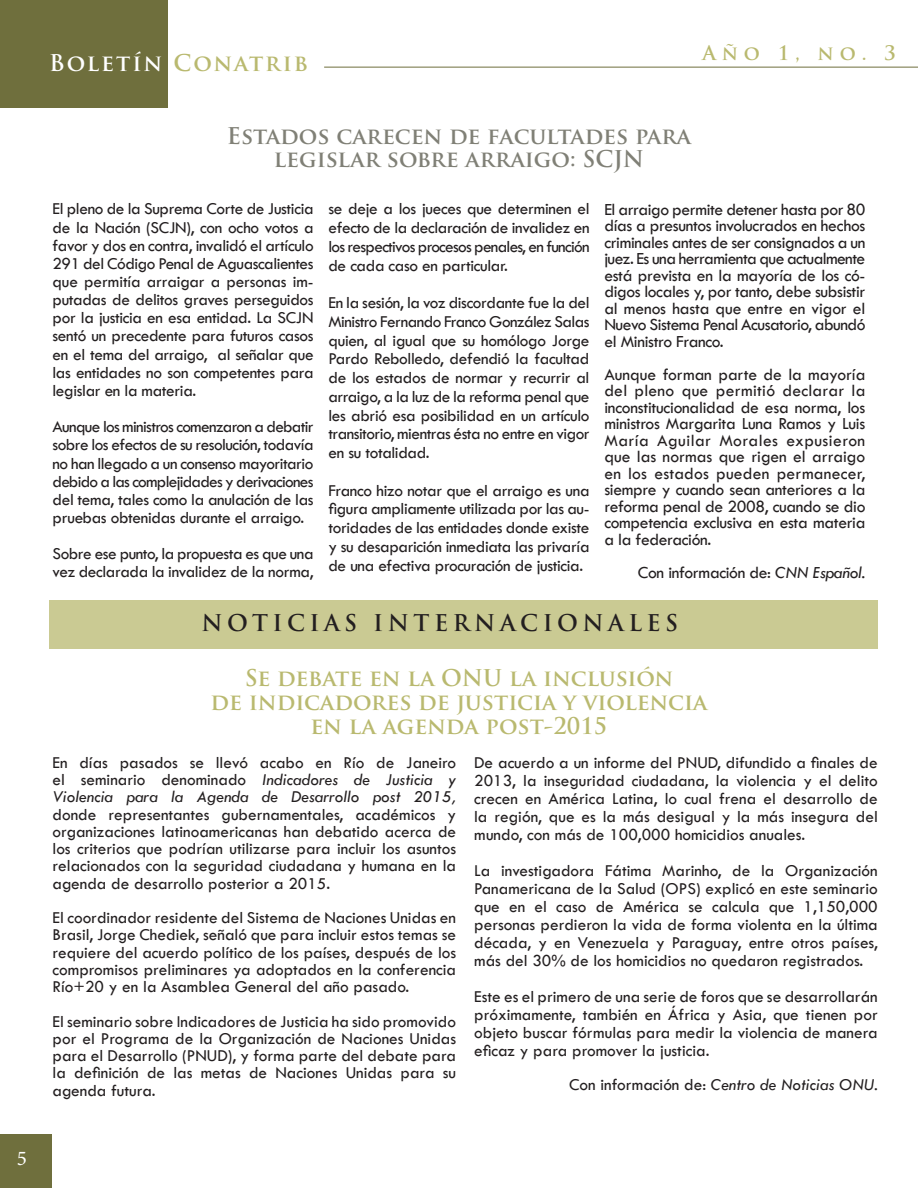
<style>
.page{position:relative;width:918px;height:1188px;background:#fff}
.page>*{position:absolute;margin:0;border:0;box-sizing:border-box;transform-origin:0 0}
.t1{font:700 22.5px/24px "Trajan Pro";color:#b9b96f;text-align:center}
.t2{font:700 22.5px/22.5px "Trajan Pro";color:#808076;text-align:center}
.t3{font:700 22.5px "Trajan Pro";letter-spacing:.2em;color:#231f20}
.t4{font:700 22.5px "Trajan Pro";letter-spacing:.09em;color:#b9b96f}
.t5{font:21px "Minion Pro";color:#fff}
.t6{font:700 19.5px "Trajan Pro";color:#b9b96f}
.t7{font:17.55px/16.5px "Tw Cen";letter-spacing:-.02em;color:#231f20;text-align:justify}
.t8{font:17.25px/18.1px "Tw Cen";letter-spacing:-.02em;color:#231f20;text-align:justify}
.t9{font:italic 17.25px/17.2px "Tw Cen";color:#231f20;text-align:justify}
.s1{color:#fff}
.s2{font-style:italic}
.s3{font-style:normal}
</style>
<div class="page">
<div style="left:0;top:0;width:168px;height:108px;background:#6f6f3d"></div>
<hr style="left:324px;top:67px;width:594px;height:1px;background:#6f6f3d">
<div style="left:0;top:1135px;width:52px;height:53px;background:#6f6f3d"></div>
<div style="left:49px;top:600px;width:829px;height:49px;background:#caca93"></div>
<p class="t5" style="left:17px;top:1144px;width:12px">5</p>
<h1 class="t4" style="left:49px;top:49px;width:261px"><span class="s1">Boletín</span> Conatrib</h1>
<p class="t6" style="left:702px;top:40px;width:195px">Año 1, no. 3</p>
<h1 class="t2" style="left:227px;top:125px;width:466px">Estados carecen de facultades para legislar sobre arraigo: SCJN</h1>
<p class="t7" style="left:604px;top:201px;width:263px">El arraigo permite detener hasta por 80 días a presuntos involucrados en hechos criminales antes de ser consignados a un juez. Es una herramienta que actualmente está prevista en la mayoría de los có&shy;digos locales y, por tanto, debe subsistir al menos hasta que entre en vigor el Nuevo Sistema Penal Acusatorio, abundó el Ministro Franco.</p>
<p class="t7" style="left:604px;top:366px;width:263px">Aunque forman parte de la mayoría del pleno que permitió declarar la inconstitucionalidad de esa norma, los ministros Margarita Luna Ramos y Luis María Aguilar Morales expusieron que las normas que rigen el arraigo en los estados pueden permanecer, siempre y cuando sean anteriores a la reforma penal de 2008, cuando se dio competencia exclusiva en esta materia a la federación.</p>
<p class="t7" style="left:638px;top:564px;width:229px">Con información de: <span class="s2">CNN Español.</span></p>
<h1 class="t3" style="left:202px;top:609px;width:478px">NOTICIAS INTERNACIONALES</h1>
<p class="t8" style="left:53px;top:200px;width:263px">El pleno de la Suprema Corte de Justicia de la Nación (SCJN), con ocho votos a favor y dos en contra, invalidó el artículo 291 del Código Penal de Aguascalientes que permitía arraigar a personas im&shy;putadas de delitos graves perseguidos por la justicia en esa entidad. La SCJN sentó un precedente para futuros casos en el tema del arraigo, al señalar que las entidades no son competentes para legislar en la materia.</p>
<p class="t8" style="left:53px;top:418px;width:263px">Aunque los ministros comenzaron a debatir sobre los efectos de su resolución, todavía no han llegado a un consenso mayoritario debido a las complejidades y derivaciones del tema, tales como la anulación de las pruebas obtenidas durante el arraigo.</p>
<p class="t8" style="left:53px;top:545px;width:263px">Sobre ese punto, la propuesta es que una vez declarada la invalidez de la norma,</p>
<p class="t8" style="left:328px;top:200px;width:263px;line-height:18.8px">se deje a los jueces que determinen el efecto de la declaración de invalidez en los respectivos procesos penales, en función de cada caso en particular.</p>
<p class="t8" style="left:328px;top:293px;width:263px;line-height:18.8px">En la sesión, la voz discordante fue la del Ministro Fernando Franco González Salas quien, al igual que su homólogo Jorge Pardo Rebolledo, defendió la facultad de los estados de normar y recurrir al arraigo, a la luz de la reforma penal que les abrió esa posibilidad en un artículo transitorio, mientras ésta no entre en vigor en su totalidad.</p>
<p class="t8" style="left:328px;top:481px;width:263px;line-height:18.8px">Franco hizo notar que el arraigo es una figura ampliamente utilizada por las au&shy;toridades de las entidades donde existe y su desaparición inmediata las privaría de una efectiva procuración de justicia.</p>
<h1 class="t1" style="left:211px;top:666px;width:498px">Se debate en la ONU la inclusión<br>de indicadores de justicia y violencia en la agenda post-2015</h1>
<p class="t9" style="left:53px;top:754px;width:405px"><span class="s3">En días pasados se llevó acabo en Río de Janeiro el seminario denominado</span> Indicadores de Justicia y Violencia para la Agenda de Desarrollo post 2015,</p>
<p class="t8" style="left:53px;top:806px;width:405px;line-height:17.2px">donde representantes gubernamentales, académicos y organizaciones latinoamericanas han debatido acerca de los criterios que podrían utilizarse para incluir los asuntos relacionados con la seguridad ciudadana y humana en la agenda de desarrollo posterior a 2015.</p>
<p class="t8" style="left:53px;top:909px;width:405px;line-height:17.2px">El coordinador residente del Sistema de Naciones Unidas en Brasil, Jorge Chediek, señaló que para incluir estos temas se requiere del acuerdo político de los países, después de los compromisos preliminares ya adoptados en la conferencia Río+20 y en la Asamblea General del año pasado.</p>
<p class="t8" style="left:53px;top:1013px;width:405px;line-height:17.2px">El seminario sobre Indicadores de Justicia ha sido promovido por el Programa de la Organización de Naciones Unidas para el Desarrollo (PNUD), y forma parte del debate para la definición de las metas de Naciones Unidas para su agenda futura.</p>
<p class="t8" style="left:474px;top:753px;width:405px">De acuerdo a un informe del PNUD, difundido a finales de 2013, la inseguridad ciudadana, la violencia y el delito crecen en América Latina, lo cual frena el desarrollo de la región, que es la más desigual y la más insegura del mundo, con más de 100,000 homicidios anuales.</p>
<p class="t8" style="left:474px;top:861px;width:405px">La investigadora Fátima Marinho, de la Organización Panamericana de la Salud (OPS) explicó en este seminario que en el caso de América se calcula que 1,150,000 personas perdieron la vida de forma violenta en la última década, y en Venezuela y Paraguay, entre otros países, más del 30% de los homicidios no quedaron registrados.</p>
<p class="t8" style="left:474px;top:987px;width:405px">Este es el primero de una serie de foros que se desarrollarán próximamente, también en África y Asia, que tienen por objeto buscar fórmulas para medir la violencia de manera eficaz y para promover la justicia.</p>
<p class="t9" style="left:569px;top:1076px;width:310px"><span class="s3">Con información de:</span> Centro de Noticias ONU.</p>
</div>
